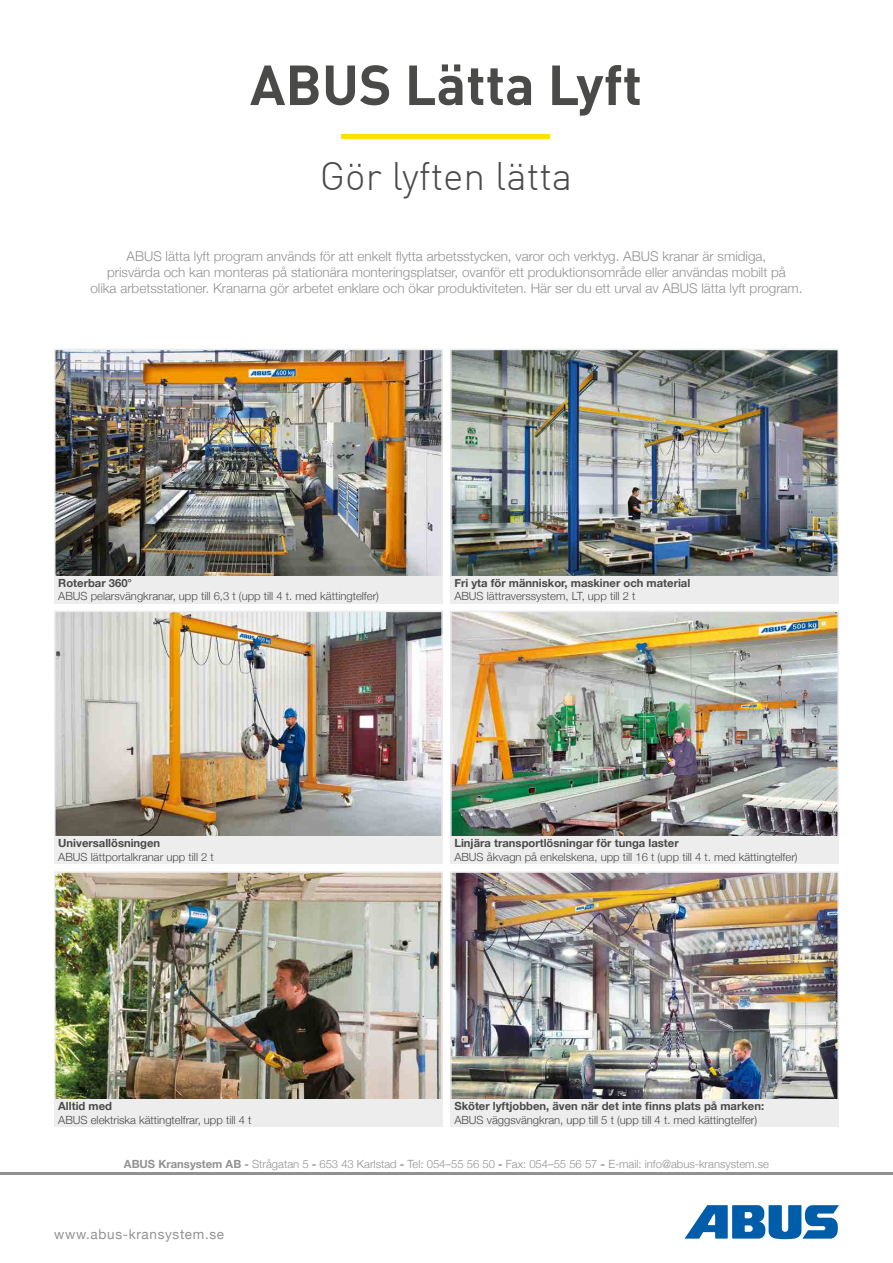
<style>
.page{position:relative;width:893px;height:1263px;background:#fff}
.page>*{position:absolute;margin:0;border:0;box-sizing:border-box;transform-origin:0 0}
.t1{font:700 55.5px "DIN";color:#4a4a49}
.t2{font:300 39px "DIN";color:#4a4a49}
.t3{font:300 13.5px/16.2px "Helvetica Neue";color:#929292;text-align:center}
.t4{font:13.5px "Helvetica Neue";letter-spacing:.05em;color:#929292}
.t5{font:300 11.25px "Helvetica Neue";color:#4a4a49}
.t6{font:700 11.25px "Helvetica Neue";color:#4a4a49}
.t7{font:300 11.25px "Helvetica Neue";color:#929292}
.s1{font-weight:700}
</style>
<div class="page">
<svg style="left:684px;top:1205px;width:155px;height:34px"></svg>
<hr style="left:0;top:1173px;width:893px;height:2px;background:#929292">
<img style="left:57px;top:614px;width:383px;height:221px">
<div style="left:54px;top:611px;width:389px;height:227px;border:2px solid #ededed"></div>
<img style="left:57px;top:352px;width:383px;height:222px">
<div style="left:54px;top:349px;width:389px;height:228px;border:2px solid #ededed"></div>
<img style="left:57px;top:874px;width:383px;height:224px">
<div style="left:54px;top:871px;width:389px;height:230px;border:2px solid #ededed"></div>
<img style="left:453px;top:874px;width:383px;height:224px">
<div style="left:450px;top:871px;width:389px;height:230px;border:2px solid #ededed"></div>
<hr style="left:341px;top:135px;width:209px;height:4px;background:#ffdf00">
<img style="left:453px;top:614px;width:383px;height:221px">
<div style="left:450px;top:611px;width:389px;height:227px;border:2px solid #ededed"></div>
<div style="left:450px;top:1099px;width:389px;height:28px;background:#ededed"></div>
<div style="left:54px;top:1099px;width:389px;height:28px;background:#ededed"></div>
<div style="left:450px;top:836px;width:389px;height:28px;background:#ededed"></div>
<div style="left:54px;top:836px;width:389px;height:28px;background:#ededed"></div>
<div style="left:450px;top:576px;width:389px;height:27px;background:#ededed"></div>
<div style="left:54px;top:576px;width:389px;height:27px;background:#ededed"></div>
<img style="left:453px;top:352px;width:383px;height:222px">
<div style="left:450px;top:349px;width:389px;height:228px;border:2px solid #ededed"></div>
<h1 class="t1" style="left:250px;top:49px;width:394px">ABUS Lätta Lyft</h1>
<h2 class="t2" style="left:320px;top:152px;width:254px">Gör lyften lätta</h2>
<p class="t3" style="left:90px;top:247px;width:714px">ABUS lätta lyft program används för att enkelt flytta arbetsstycken, varor och verktyg. ABUS kranar är smidiga,<br>prisvärda och kan monteras på stationära monteringsplatser, ovanför ett produktionsområde eller användas mobilt på<br>olika arbetsstationer. Kranarna gör arbetet enklare och ökar produktiviteten. Här ser du ett urval av ABUS lätta lyft program.</p>
<p class="t6" style="left:58px;top:573px;width:75px">Roterbar 360°</p>
<p class="t5" style="left:58px;top:587px;width:322px">ABUS pelarsvängkranar, upp till 6,3 t (upp till 4 t. med kättingtelfer)</p>
<p class="t6" style="left:454px;top:573px;width:237px">Fri yta för människor, maskiner och material</p>
<p class="t5" style="left:454px;top:587px;width:183px">ABUS lättraverssystem, LT, upp till 2 t</p>
<p class="t6" style="left:58px;top:833px;width:104px">Universallösningen</p>
<p class="t5" style="left:58px;top:848px;width:157px">ABUS lättportalkranar upp till 2 t</p>
<p class="t6" style="left:454px;top:833px;width:226px">Linjära transportlösningar för tunga laster</p>
<p class="t5" style="left:454px;top:848px;width:345px">ABUS åkvagn på enkelskena, upp till 16 t (upp till 4 t. med kättingtelfer)</p>
<p class="t6" style="left:58px;top:1096px;width:55px">Alltid med</p>
<p class="t5" style="left:58px;top:1111px;width:195px">ABUS elektriska kättingtelfrar, upp till 4 t</p>
<p class="t6" style="left:454px;top:1096px;width:311px">Sköter lyftjobben, även när det inte finns plats på marken:</p>
<p class="t5" style="left:454px;top:1111px;width:304px">ABUS väggsvängkran, upp till 5 t (upp till 4 t. med kättingtelfer)</p>
<p class="t7" style="left:124px;top:1154px;width:647px"><span class="s1">ABUS Kransystem AB -</span> Strågatan 5 <span class="s1">-</span> 653 43 Karlstad <span class="s1">-</span> Tel: 054–55 56 50 <span class="s1">-</span> Fax: 054–55 56 57 <span class="s1">-</span> E-mail: info@abus-kransystem.se</p>
<p class="t4" style="left:54px;top:1223px;width:171px">www.abus-kransystem.se</p>
</div>
